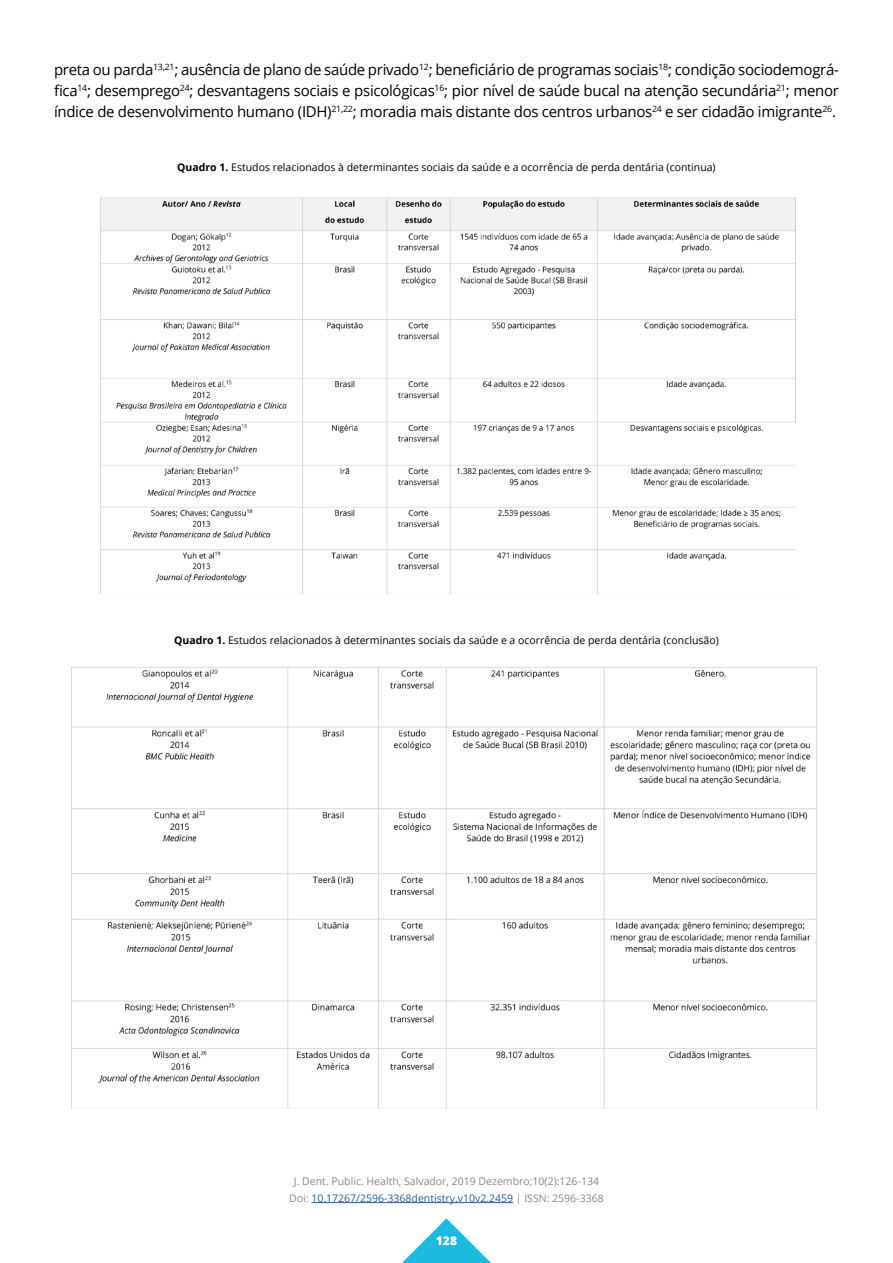
<style>
.page{position:relative;width:893px;height:1263px;background:#fff}
.page>*{position:absolute;margin:0;border:0;box-sizing:border-box;transform-origin:0 0}
.t1{font:15px/21px "Open Sans";letter-spacing:-.02em;color:#000;text-align:justify}
.t2{font:800 12px "Open Sans";color:#fff}
.t3{font:10.5px "Open Sans";color:#000}
.t4{font:10.5px/16.5px "Open Sans";color:#878787;text-align:center}
.s1{font-weight:700}
.s2{color:#275b9b}
</style>
<div class="page">
<svg style="left:402px;top:1218px;width:89px;height:45px"></svg>
<hr style="left:311px;top:1202px;width:202px;height:1px;background:#275b9b">
<img style="left:72px;top:667px;width:745px;height:441px">
<img style="left:100px;top:197px;width:696px;height:397px">
<p class="t1" style="left:54px;top:59px;width:786px">preta ou parda<sup>13,21</sup>; ausência de plano de saúde privado<sup>12</sup>; beneficiário de programas sociais<sup>18</sup>; condição sociodemográ&shy;fica<sup>14</sup>; desemprego<sup>24</sup>; desvantagens sociais e psicológicas<sup>16</sup>; pior nível de saúde bucal na atenção secundária<sup>21</sup>; menor índice de desenvolvimento humano (IDH)<sup>21,22</sup>; moradia mais distante dos centros urbanos<sup>24</sup> e ser cidadão imigrante<sup>26</sup>.</p>
<p class="t3" style="left:177px;top:160px;width:540px"><span class="s1">Quadro 1.</span> Estudos relacionados à determinantes sociais da saúde e a ocorrência de perda dentária (continua)</p>
<p class="t3" style="left:174px;top:633px;width:546px"><span class="s1">Quadro 1.</span> Estudos relacionados à determinantes sociais da saúde e a ocorrência de perda dentária (conclusão)</p>
<p class="t4" style="left:289px;top:1173px;width:316px">J. Dent. Public. Health, Salvador, 2019 Dezembro;10(2):126-134<br>Doi: <span class="s2">10.17267/2596-3368dentistry.v10v2.2459</span> | ISSN: 2596-3368</p>
<p class="t2" style="left:436px;top:1232px;width:23px">128</p>
</div>
